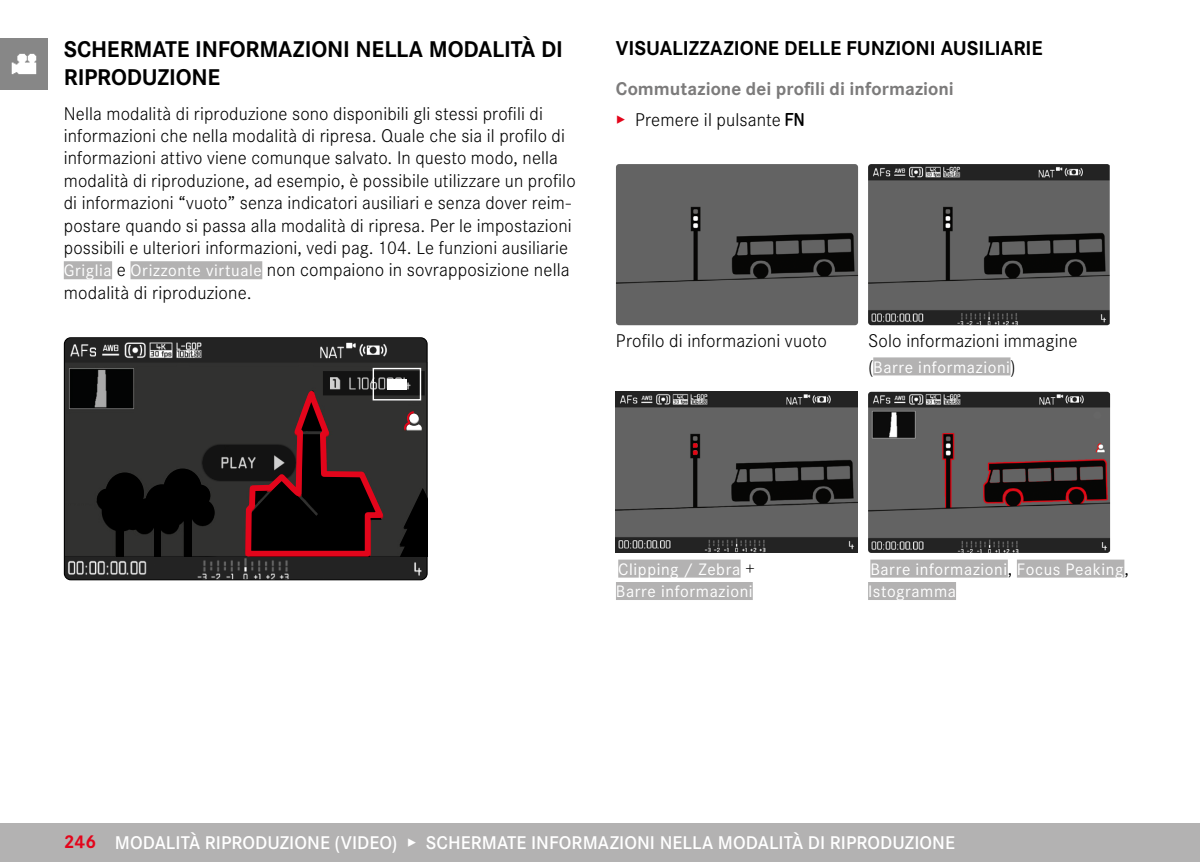
<style>
.page{position:relative;width:1200px;height:862px;background:#fff}
.page>*{position:absolute;margin:0;border:0;box-sizing:border-box;transform-origin:0 0}
.t1{font:700 23.62px/28.3px "Corporate S";letter-spacing:-.005em;color:#000}
.t2{font:700 20.7px "Corporate S";letter-spacing:-.005em;color:#000}
.t3{font:300 19.12px/22.3px "Corporate S";letter-spacing:.005em;color:#000}
.t4{font:600 19.12px "Corporate S";letter-spacing:.005em;color:#fff}
.t5{font:700 19.12px/30.4px "Corporate S";color:#7c7b7b}
.t6{font:17.32px/22.3px "Corporate S";letter-spacing:.035em;color:#fff}
.s1{font-weight:400;font-size:17.32px;color:#fff}
.s2{font-weight:300;color:#e3051b}
.s3{font-weight:300;color:#000}
.s4{font-family:"LG1054";font-weight:400;font-size:16.2px;color:#000}
.s5{font-weight:300;font-size:19.12px;color:#000}
.s6{font-weight:700;color:#e3051b}
</style>
<div class="page">
<div style="left:0;top:823px;width:1199px;height:38px;background:#b3b2b2"></div>
<div style="left:0;top:38px;width:48px;height:51px;background:#878787"></div>
<img style="left:11px;top:53px;width:26px;height:21px">
<div style="left:64px;top:261px;width:48px;height:18px;background:#b3b2b2"></div>
<div style="left:130px;top:261px;width:132px;height:18px;background:#b3b2b2"></div>
<img style="left:64px;top:339px;width:363px;height:240px">
<svg style="left:64px;top:362px;width:363px;height:194px;background:#2d2d2d"></svg>
<div style="left:154px;top:524px;width:7px;height:32px;background:#000"></div>
<div style="left:134px;top:510px;width:21px;height:22px;background:#000;border-radius:50%"></div>
<div style="left:159px;top:510px;width:20px;height:22px;background:#000;border-radius:50%"></div>
<div style="left:148px;top:505px;width:21px;height:22px;background:#000;border-radius:50%"></div>
<div style="left:138px;top:498px;width:17px;height:18px;background:#000;border-radius:50%"></div>
<div style="left:145px;top:484px;width:33px;height:35px;background:#000;border-radius:50%"></div>
<div style="left:184px;top:515px;width:7px;height:41px;background:#000"></div>
<div style="left:191px;top:499px;width:23px;height:25px;background:#000;border-radius:50%"></div>
<div style="left:162px;top:499px;width:24px;height:25px;background:#000;border-radius:50%"></div>
<div style="left:175px;top:492px;width:23px;height:26px;background:#000;border-radius:50%"></div>
<div style="left:191px;top:484px;width:19px;height:21px;background:#000;border-radius:50%"></div>
<div style="left:163px;top:468px;width:39px;height:41px;background:#000;border-radius:50%"></div>
<div style="left:116px;top:519px;width:7px;height:37px;background:#000"></div>
<div style="left:121px;top:503px;width:24px;height:25px;background:#000;border-radius:50%"></div>
<div style="left:97px;top:488px;width:19px;height:21px;background:#000;border-radius:50%"></div>
<div style="left:106px;top:472px;width:38px;height:41px;background:#000;border-radius:50%"></div>
<div style="left:102px;top:489px;width:38px;height:41px;background:#000;border-radius:50%"></div>
<svg style="left:398px;top:474px;width:29px;height:82px;background:#171717"></svg>
<svg style="left:242px;top:390px;width:147px;height:169px;background:#35181a"></svg>
<svg style="left:404px;top:411px;width:17px;height:18px"></svg>
<div style="left:372px;top:367px;width:49px;height:33px;border:1px solid #fff"></div>
<div style="left:387px;top:379px;width:20px;height:10px;background:#fff"></div>
<img style="left:616px;top:164px;width:241px;height:161px">
<img style="left:868px;top:164px;width:241px;height:161px">
<div style="left:873px;top:357px;width:137px;height:18px;background:#b3b2b2"></div>
<img style="left:615px;top:391px;width:242px;height:161px">
<img style="left:868px;top:391px;width:241px;height:161px">
<div style="left:618px;top:559px;width:122px;height:18px;background:#b3b2b2"></div>
<div style="left:615px;top:581px;width:137px;height:18px;background:#b3b2b2"></div>
<div style="left:870px;top:559px;width:137px;height:18px;background:#b3b2b2"></div>
<div style="left:1016px;top:559px;width:108px;height:18px;background:#b3b2b2"></div>
<div style="left:867px;top:581px;width:88px;height:18px;background:#b3b2b2"></div>
<p class="t1" style="left:64px;top:33px;width:500px">SCHERMATE INFORMAZIONI NELLA MODALITÀ DI<br>RIPRODUZIONE</p>
<p class="t3" style="left:64px;top:101px;width:513px">Nella modalità di riproduzione sono disponibili gli stessi profili di informazioni che nella modalità di ripresa. Quale che sia il profilo di informazioni attivo viene comunque salvato. In questo modo, nella modalità di riproduzione, ad esempio, è possibile utilizzare un profilo di informazioni “vuoto” senza indicatori ausiliari e senza dover reim&shy;postare quando si passa alla modalità di ripresa. Per le impostazioni possibili e ulteriori informazioni, vedi pag. 104. Le funzioni ausiliarie <span class="s1">Griglia</span> e <span class="s1">Orizzonte virtuale</span> non compaiono in sovrapposizione nella modalità di riproduzione.</p>
<p class="t2" style="left:615px;top:32px;width:428px">VISUALIZZAZIONE DELLE FUNZIONI AUSILIARIE</p>
<p class="t5" style="left:615px;top:72px;width:339px">Commutazione dei profili di informazioni <span class="s2">▸</span> <span class="s3">Premere il pulsante</span> <span class="s4">FN</span></p>
<p class="t3" style="left:615px;top:328px;width:212px">Profilo di informazioni vuoto</p>
<p class="t3" style="left:867px;top:328px;width:211px">Solo informazioni immagine</p>
<p class="t6" style="left:867px;top:354px;width:149px"><span class="s5">(</span>Barre informazioni<span class="s5">)</span></p>
<p class="t6" style="left:615px;top:556px;width:141px">Clipping / Zebra <span class="s5">+<br></span>Barre informazioni</p>
<p class="t6" style="left:867px;top:556px;width:262px">Barre informazioni<span class="s5">,</span> Focus Peaking<span class="s5">,<br></span>Istogramma</p>
<p class="t4" style="left:64px;top:827px;width:892px"><span class="s6">246</span> MODALITÀ RIPRODUZIONE (VIDEO) ▸ SCHERMATE INFORMAZIONI NELLA MODALITÀ DI RIPRODUZIONE</p>
</div>
